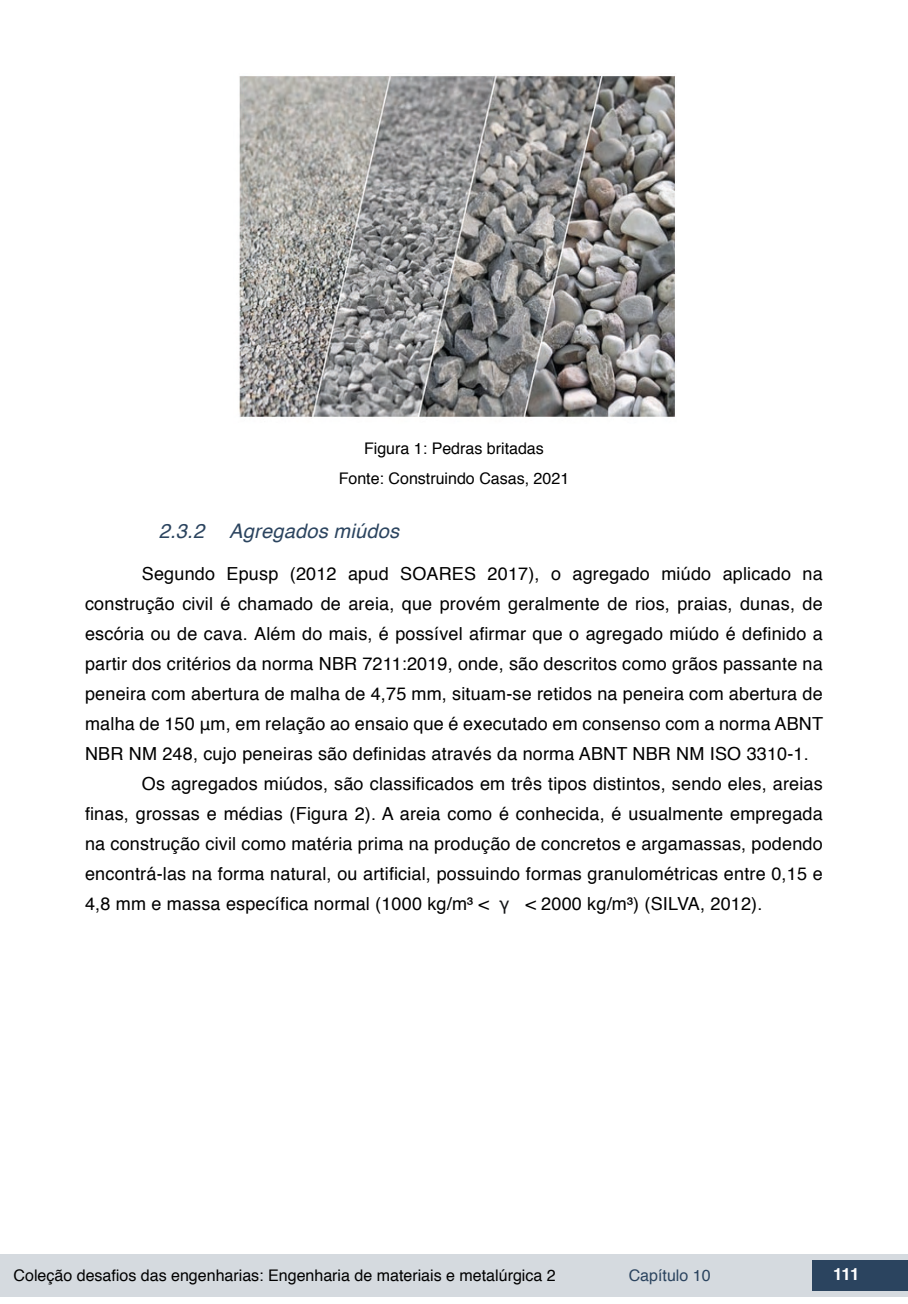
<style>
.page{position:relative;width:908px;height:1304px;background:#fff}
.page>*{position:absolute;margin:0;border:0;box-sizing:border-box;transform-origin:0 0}
.t1{font:italic 20px "Helvetica";letter-spacing:.01em;color:#2b445f}
.t2{font:18px "Helvetica";letter-spacing:.01em;color:#000}
.t3{font:700 16.8px "Helvetica";color:#fff}
.t4{font:16px/30.6px "Helvetica";color:#000;text-align:center}
.t5{font:16px "Helvetica";color:#2b445f}
.s1{color:#131416}
</style>
<div class="page">
<div style="left:0;top:1254px;width:906px;height:43px;background:#d5dadf"></div>
<div style="left:812px;top:1261px;width:95px;height:30px;background:#2b445f"></div>
<img style="left:239px;top:76px;width:436px;height:341px">
<p class="t4" style="left:338px;top:433px;width:232px">Figura 1: Pedras britadas<br>Fonte: Construindo Casas, 2021</p>
<p class="t1" style="left:159px;top:516px;width:47px">2.3.2</p>
<p class="t1" style="left:229px;top:516px;width:171px">Agregados miúdos</p>
<p class="t2" style="left:142px;top:560px;width:682px">Segundo Epusp (2012 apud SOARES 2017), o agregado miúdo aplicado na</p>
<p class="t2" style="left:85px;top:590px;width:738px">construção civil é chamado de areia, que provém geralmente de rios, praias, dunas, de</p>
<p class="t2" style="left:85px;top:620px;width:738px">escória ou de cava. Além do mais, é possível afirmar que o agregado miúdo é definido a</p>
<p class="t2" style="left:85px;top:650px;width:738px">partir dos critérios da norma NBR 7211:2019, onde, são descritos como grãos passante na</p>
<p class="t2" style="left:85px;top:680px;width:738px">peneira com abertura de malha de 4,75 mm, situam-se retidos na peneira com abertura de</p>
<p class="t2" style="left:85px;top:710px;width:739px">malha de 150 μm, em relação ao ensaio que é executado em consenso com a norma ABNT</p>
<p class="t2" style="left:85px;top:740px;width:724px">NBR NM 248, cujo peneiras são definidas através da norma ABNT NBR NM ISO 3310-1.</p>
<p class="t2" style="left:142px;top:770px;width:682px">Os agregados miúdos, são classificados em três tipos distintos, sendo eles, areias</p>
<p class="t2" style="left:85px;top:800px;width:738px">finas, grossas e médias (Figura 2). A areia como é conhecida, é usualmente empregada</p>
<p class="t2" style="left:85px;top:830px;width:738px">na construção civil como matéria prima na produção de concretos e argamassas, podendo</p>
<p class="t2" style="left:85px;top:860px;width:738px">encontrá-las na forma natural, ou artificial, possuindo formas granulométricas entre 0,15 e</p>
<p class="t2" style="left:85px;top:890px;width:678px">4,8 mm e massa específica normal (1000 kg/m³ &lt; <span class="s1">γ</span> &lt; 2000 kg/m³) (SILVA, 2012).</p>
<p class="t4" style="left:14px;top:1260px;width:543px">Coleção desafios das engenharias: Engenharia de materiais e metalúrgica 2</p>
<p class="t5" style="left:628px;top:1263px;width:83px">Capítulo 10</p>
<p class="t3" style="left:832px;top:1261px;width:28px">111</p>
</div>
